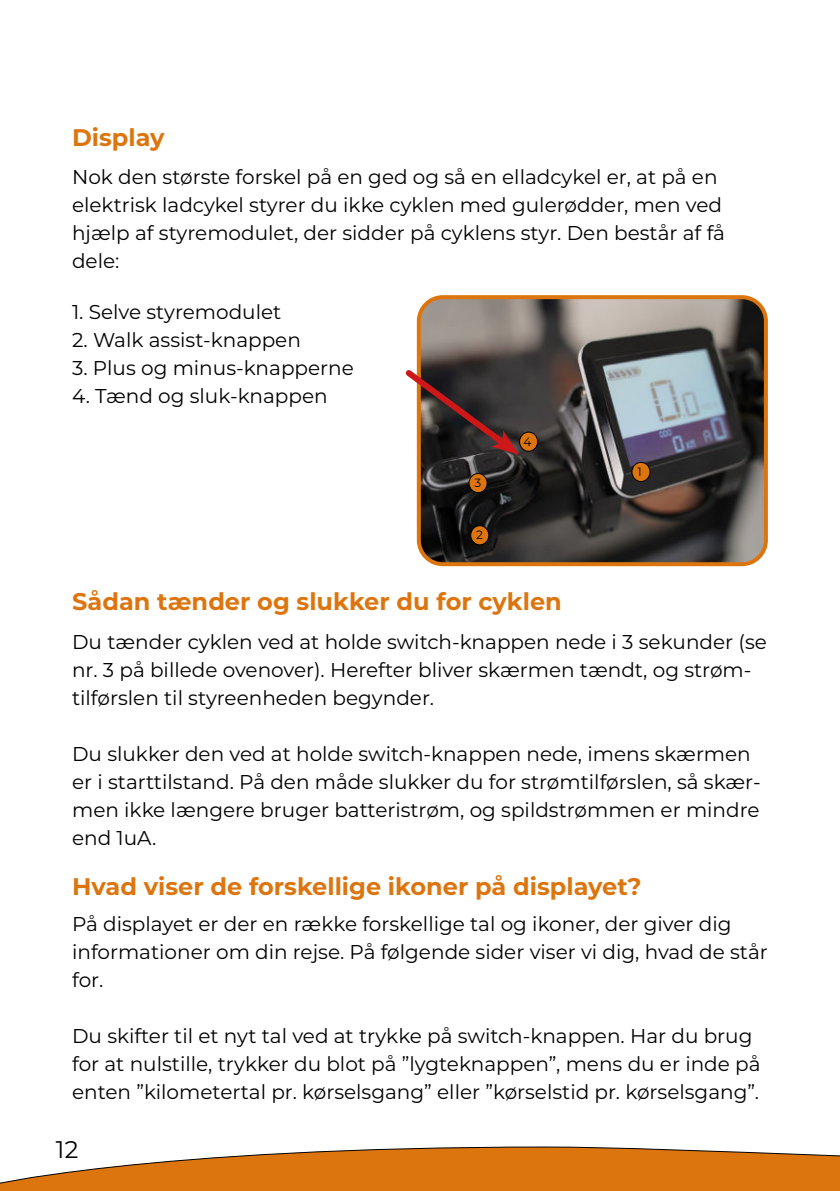
<style>
.page{position:relative;width:840px;height:1191px;background:#fff}
.page>*{position:absolute;margin:0;border:0;box-sizing:border-box;transform-origin:0 0}
.t1{font:700 24px "Montserrat";color:#dd750f}
.t2{font:24px "Montserrat";color:#000}
.t3{font:20px/28px "Montserrat";color:#000}
.t4{font:12px "Montserrat";color:#000}
</style>
<div class="page">
<svg style="left:0;top:1146px;width:839px;height:45px"></svg>
<img style="left:421px;top:298px;width:344px;height:266px">
<div style="left:416px;top:295px;width:351px;height:271px;border:4px solid #dd750f;border-radius:24px"></div>
<div style="left:470px;top:526px;width:18px;height:19px;background:#dd750f;border-radius:50%"></div>
<div style="left:470px;top:525px;width:19px;height:20px;border:1px solid #000;border-radius:50%"></div>
<div style="left:469px;top:473px;width:18px;height:19px;background:#dd750f;border-radius:50%"></div>
<div style="left:468px;top:473px;width:19px;height:20px;border:1px solid #000;border-radius:50%"></div>
<div style="left:519px;top:432px;width:18px;height:19px;background:#dd750f;border-radius:50%"></div>
<div style="left:519px;top:432px;width:18px;height:19px;border:1px solid #000;border-radius:50%"></div>
<div style="left:631px;top:462px;width:18px;height:19px;background:#dd750f;border-radius:50%"></div>
<div style="left:631px;top:462px;width:19px;height:20px;border:1px solid #000;border-radius:50%"></div>
<svg style="left:405px;top:365px;width:114px;height:90px;background:#57423f"></svg>
<p class="t1" style="left:72px;top:126px;width:94px">Display</p>
<p class="t3" style="left:72px;top:163px;width:654px">Nok den største forskel på en ged og så en elladcykel er, at på en elektrisk ladcykel styrer du ikke cyklen med gulerødder, men ved hjælp af styremodulet, der sidder på cyklens styr. Den består af få dele:</p>
<p class="t3" style="left:72px;top:299px;width:211px">1. Selve styremodulet</p>
<p class="t3" style="left:72px;top:327px;width:230px">2. Walk assist-knappen</p>
<p class="t3" style="left:72px;top:355px;width:283px">3. Plus og minus-knapperne</p>
<p class="t3" style="left:72px;top:383px;width:257px">4. Tænd og sluk-knappen</p>
<p class="t4" style="left:474px;top:477px;width:8px">3</p>
<p class="t4" style="left:476px;top:529px;width:8px">2</p>
<p class="t4" style="left:523px;top:436px;width:9px">4</p>
<p class="t1" style="left:72px;top:590px;width:491px">Sådan tænder og slukker du for cyklen</p>
<p class="t4" style="left:637px;top:466px;width:6px">1</p>
<p class="t3" style="left:72px;top:628px;width:696px">Du tænder cyklen ved at holde switch-knappen nede i 3 sekunder (se nr. 3 på billede ovenover). Herefter bliver skærmen tændt, og strøm&shy;tilførslen til styreenheden begynder.</p>
<p class="t3" style="left:72px;top:740px;width:689px">Du slukker den ved at holde switch-knappen nede, imens skærmen er i starttilstand. På den måde slukker du for strømtilførslen, så skær&shy;men ikke længere bruger batteristrøm, og spildstrømmen er mindre end 1uA.</p>
<p class="t1" style="left:72px;top:875px;width:571px">Hvad viser de forskellige ikoner på displayet?</p>
<p class="t3" style="left:72px;top:911px;width:697px">På displayet er der en række forskellige tal og ikoner, der giver dig informationer om din rejse. På følgende sider viser vi dig, hvad de står for.</p>
<p class="t3" style="left:72px;top:1023px;width:689px">Du skifter til et nyt tal ved at trykke på switch-knappen. Har du brug for at nulstille, trykker du blot på ”lygteknappen”, mens du er inde på enten ”kilometertal pr. kørselsgang” eller ”kørselstid pr. kørselsgang”.</p>
<p class="t2" style="left:56px;top:1137px;width:24px">12</p>
</div>
